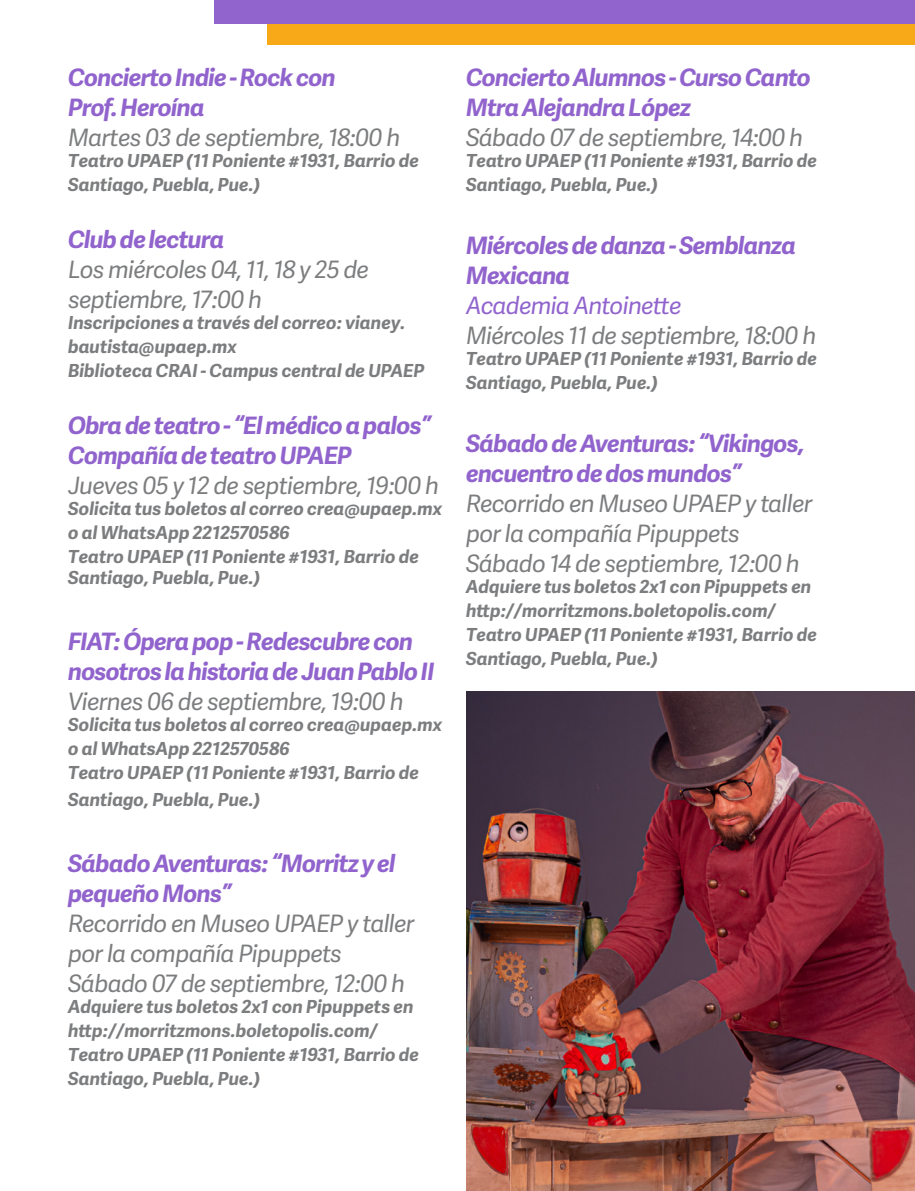
<style>
.page{position:relative;width:915px;height:1191px;background:#fff}
.page>*{position:absolute;margin:0;border:0;box-sizing:border-box;transform-origin:0 0}
.SUBS_T2{font:italic 700 24px/30px "Adelle Sans";letter-spacing:-.03em;color:#9164cd}
.SUBS_T2-2{font:italic 24px/30px "Adelle Sans";letter-spacing:-.03em;color:#7c7d7f}
.SUBS_T2-3{font:italic 700 18px/24px "Adelle Sans";color:#7c7d7f}
.s1{font-weight:400}
</style>
<div class="page">
<div style="left:267px;top:0;width:647px;height:45px;background:#f8a918"></div>
<div style="left:215px;top:0;width:699px;height:23px;background:#9164cd"></div>
<img style="left:466px;top:691px;width:448px;height:500px">
<p class="SUBS_T2" style="left:68px;top:61px;width:269px">Concierto Indie - Rock con</p>
<p class="SUBS_T2" style="left:68px;top:91px;width:138px">Prof. Heroína</p>
<p class="SUBS_T2-2" style="left:68px;top:121px;width:333px">Martes 03 de septiembre, 18:00 h</p>
<p class="SUBS_T2-3" style="left:68px;top:148px;width:352px">Teatro UPAEP (11 Poniente #1931, Barrio de<br>Santiago, Puebla, Pue.)</p>
<p class="SUBS_T2" style="left:68px;top:223px;width:158px">Club de lectura</p>
<p class="SUBS_T2-2" style="left:68px;top:253px;width:302px">Los miércoles 04, 11, 18 y 25 de septiembre, 17:00 h</p>
<p class="SUBS_T2-3" style="left:68px;top:310px;width:339px">Inscripciones a través del correo: vianey. bautista@upaep.mx</p>
<p class="SUBS_T2-3" style="left:68px;top:358px;width:358px">Biblioteca CRAI - Campus central de UPAEP</p>
<p class="SUBS_T2" style="left:68px;top:409px;width:364px">Obra de teatro - “El médico a palos”</p>
<p class="SUBS_T2" style="left:68px;top:439px;width:285px">Compañía de teatro UPAEP</p>
<p class="SUBS_T2-2" style="left:68px;top:469px;width:372px">Jueves 05 y 12 de septiembre, 19:00 h</p>
<p class="SUBS_T2-3" style="left:68px;top:496px;width:375px">Solicita tus boletos al correo crea@upaep.mx o al WhatsApp 2212570586</p>
<p class="SUBS_T2-3" style="left:68px;top:545px;width:352px;line-height:21px">Teatro UPAEP (11 Poniente #1931, Barrio de<br>Santiago, Puebla, Pue.)</p>
<p class="SUBS_T2" style="left:68px;top:625px;width:368px">FIAT: Ópera pop - Redescubre con nosotros la historia de Juan Pablo II</p>
<p class="SUBS_T2-2" style="left:68px;top:685px;width:337px">Viernes 06 de septiembre, 19:00 h</p>
<p class="SUBS_T2-3" style="left:68px;top:712px;width:375px">Solicita tus boletos al correo crea@upaep.mx o al WhatsApp 2212570586</p>
<p class="SUBS_T2-3" style="left:68px;top:758px;width:352px;line-height:27px">Teatro UPAEP (11 Poniente #1931, Barrio de<br>Santiago, Puebla, Pue.)</p>
<p class="SUBS_T2" style="left:68px;top:847px;width:329px">Sábado Aventuras: “Morritz y el pequeño Mons”</p>
<p class="SUBS_T2-2" style="left:68px;top:907px;width:348px">Recorrido en Museo UPAEP y taller por la compañía Pipuppets</p>
<p class="SUBS_T2-2" style="left:68px;top:967px;width:338px">Sábado 07 de septiembre, 12:00 h</p>
<p class="SUBS_T2-3" style="left:68px;top:994px;width:347px">Adquiere tus boletos 2x1 con Pipuppets en http://morritzmons.boletopolis.com/</p>
<p class="SUBS_T2-3" style="left:68px;top:1042px;width:352px">Teatro UPAEP (11 Poniente #1931, Barrio de<br>Santiago, Puebla, Pue.)</p>
<p class="SUBS_T2" style="left:466px;top:62px;width:346px">Concierto Alumnos - Curso Canto<br>Mtra Alejandra López</p>
<p class="SUBS_T2-2" style="left:466px;top:122px;width:338px">Sábado 07 de septiembre, 14:00 h</p>
<p class="SUBS_T2-3" style="left:466px;top:148px;width:352px">Teatro UPAEP (11 Poniente #1931, Barrio de<br>Santiago, Puebla, Pue.)</p>
<p class="SUBS_T2" style="left:466px;top:230px;width:331px">Miércoles de danza - Semblanza<br>Mexicana<br><span class="s1">Academia Antoinette</span></p>
<p class="SUBS_T2-2" style="left:466px;top:320px;width:352px">Miércoles 11 de septiembre, 18:00 h</p>
<p class="SUBS_T2-3" style="left:466px;top:346px;width:352px">Teatro UPAEP (11 Poniente #1931, Barrio de<br>Santiago, Puebla, Pue.)</p>
<p class="SUBS_T2" style="left:466px;top:428px;width:340px">Sábado de Aventuras: “Vikingos, encuentro de dos mundos”</p>
<p class="SUBS_T2-2" style="left:466px;top:488px;width:348px">Recorrido en Museo UPAEP y taller por la compañía Pipuppets</p>
<p class="SUBS_T2-2" style="left:466px;top:548px;width:335px">Sábado 14 de septiembre, 12:00 h</p>
<p class="SUBS_T2-3" style="left:466px;top:574px;width:347px">Adquiere tus boletos 2x1 con Pipuppets en http://morritzmons.boletopolis.com/</p>
<p class="SUBS_T2-3" style="left:466px;top:622px;width:352px">Teatro UPAEP (11 Poniente #1931, Barrio de<br>Santiago, Puebla, Pue.)</p>
</div>
